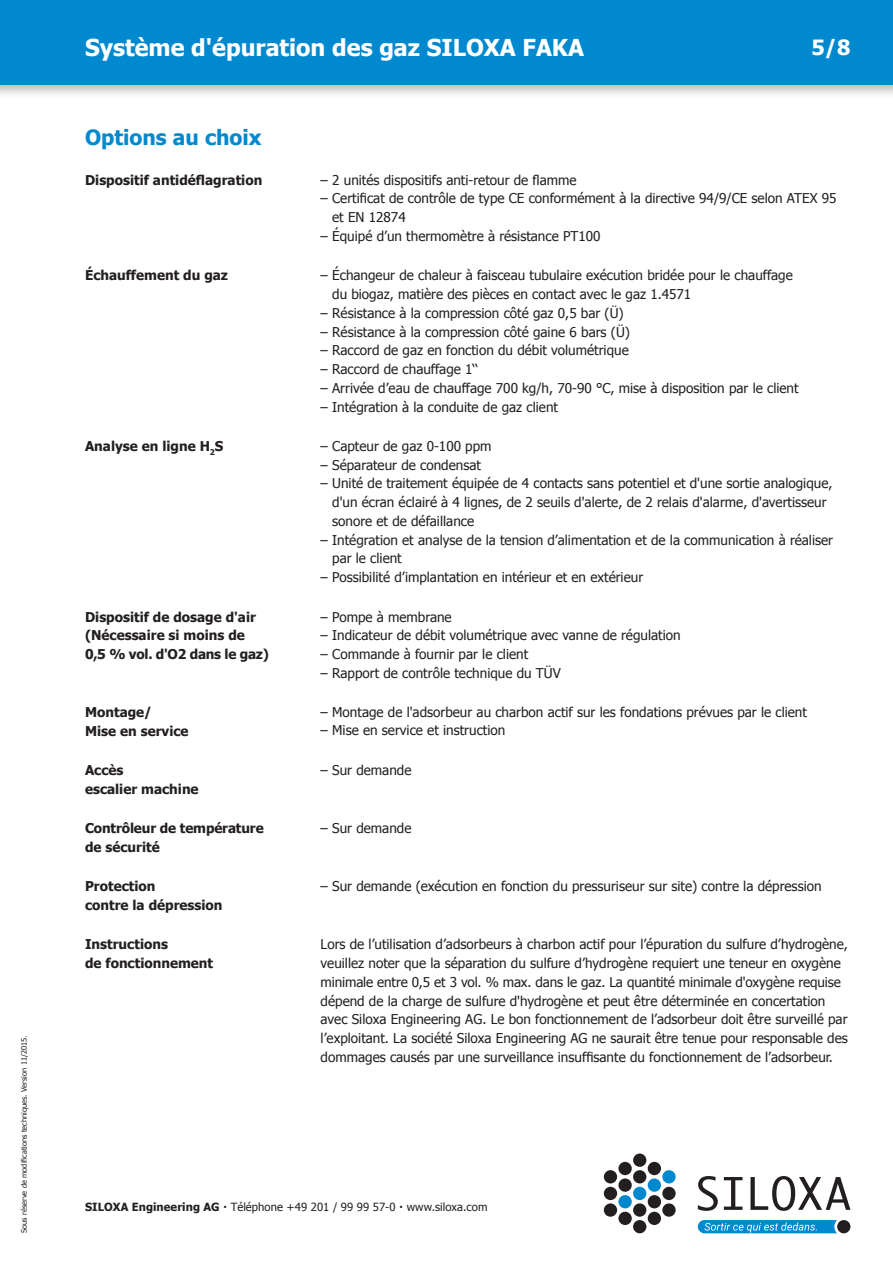
<style>
.page{position:relative;width:893px;height:1263px;background:#fff}
.page>*{position:absolute;margin:0;border:0;box-sizing:border-box;transform-origin:0 0}
.t1{font:700 23.25px "Tahoma";color:#fff}
.t2{font:700 21px "Tahoma";color:#0089cf}
.t3{font:700 21px "Tahoma";color:#fff}
.t4{font:13.5px/18.8px "Tahoma";color:#231f20}
.t5{font:700 13.5px/18.8px "Tahoma";color:#231f20}
.t6{font:11.25px "Tahoma";letter-spacing:.005em;color:#231f20}
.t7{font:7.5px "Tahoma";color:#231f20}
.s1{font-weight:700}
</style>
<div class="page">
<div style="left:0;top:0;width:893px;height:99px;background:#231f20;opacity:.3"></div>
<div style="left:0;top:0;width:893px;height:85px;background:#0089cf"></div>
<div style="left:837px;top:1220px;width:13px;height:13px;background:#231f20;border-radius:50%"></div>
<div style="left:633px;top:1153px;width:13px;height:14px;background:#231f20;border-radius:50%"></div>
<div style="left:633px;top:1220px;width:13px;height:13px;background:#231f20;border-radius:50%"></div>
<div style="left:633px;top:1203px;width:13px;height:14px;background:#231f20;border-radius:50%"></div>
<div style="left:633px;top:1170px;width:13px;height:13px;background:#231f20;border-radius:50%"></div>
<div style="left:648px;top:1162px;width:13px;height:13px;background:#231f20;border-radius:50%"></div>
<div style="left:648px;top:1212px;width:13px;height:13px;background:#231f20;border-radius:50%"></div>
<div style="left:648px;top:1195px;width:13px;height:13px;background:#231f20;border-radius:50%"></div>
<div style="left:662px;top:1203px;width:14px;height:14px;background:#231f20;border-radius:50%"></div>
<div style="left:662px;top:1187px;width:14px;height:13px;background:#231f20;border-radius:50%"></div>
<div style="left:618px;top:1162px;width:14px;height:13px;background:#231f20;border-radius:50%"></div>
<div style="left:618px;top:1212px;width:14px;height:13px;background:#231f20;border-radius:50%"></div>
<div style="left:618px;top:1178px;width:14px;height:14px;background:#231f20;border-radius:50%"></div>
<div style="left:604px;top:1203px;width:13px;height:14px;background:#231f20;border-radius:50%"></div>
<div style="left:604px;top:1187px;width:13px;height:13px;background:#231f20;border-radius:50%"></div>
<div style="left:604px;top:1170px;width:13px;height:13px;background:#231f20;border-radius:50%"></div>
<div style="left:618px;top:1195px;width:14px;height:13px;background:#0089cf;border-radius:50%"></div>
<div style="left:633px;top:1187px;width:13px;height:13px;background:#0089cf;border-radius:50%"></div>
<div style="left:648px;top:1178px;width:13px;height:14px;background:#0089cf;border-radius:50%"></div>
<div style="left:662px;top:1170px;width:14px;height:13px;background:#0089cf;border-radius:50%"></div>
<svg style="left:698px;top:1176px;width:20px;height:35px"></svg>
<svg style="left:724px;top:1177px;width:18px;height:33px"></svg>
<svg style="left:750px;top:1176px;width:100px;height:35px"></svg>
<svg style="left:698px;top:1220px;width:139px;height:13px;background:#289bd6"></svg>
<p class="t7" style="left:19px;top:1233px;width:199px;rotate:-90deg">Sous réserve de modifications techniques. Version 11/2015.</p>
<h1 class="t1" style="left:85px;top:31px;width:500px">Système d'épuration des gaz SILOXA FAKA</h1>
<h2 class="t3" style="left:812px;top:33px;width:40px">5/8</h2>
<h2 class="t2" style="left:85px;top:123px;width:178px">Options au choix</h2>
<p class="t5" style="left:85px;top:170px;width:179px">Dispositif antidéflagration</p>
<p class="t4" style="left:321px;top:170px;width:258px">– 2 unités dispositifs anti-retour de flamme</p>
<p class="t4" style="left:332px;top:189px;width:506px;text-indent:-12px">– Certificat de contrôle de type CE conformément à la directive 94/9/CE selon ATEX 95 et EN 12874</p>
<p class="t4" style="left:321px;top:226px;width:281px">– Équipé d’un thermomètre à résistance PT100</p>
<p class="t5" style="left:85px;top:265px;width:144px">Échauffement du gaz</p>
<p class="t4" style="left:332px;top:265px;width:462px;text-indent:-12px">– Échangeur de chaleur à faisceau tubulaire exécution bridée pour le chauffage du biogaz, matière des pièces en contact avec le gaz 1.4571</p>
<p class="t4" style="left:321px;top:303px;width:305px">– Résistance à la compression côté gaz 0,5 bar (Ü)</p>
<p class="t4" style="left:321px;top:322px;width:311px">– Résistance à la compression côté gaine 6 bars (Ü)</p>
<p class="t4" style="left:321px;top:340px;width:310px">– Raccord de gaz en fonction du débit volumétrique</p>
<p class="t4" style="left:321px;top:359px;width:159px">– Raccord de chauffage 1‘‘</p>
<p class="t4" style="left:321px;top:378px;width:480px">– Arrivée d’eau de chauffage 700 kg/h, 70-90 °C, mise à disposition par le client</p>
<p class="t4" style="left:321px;top:397px;width:239px">– Intégration à la conduite de gaz client</p>
<p class="t5" style="left:85px;top:436px;width:140px">Analyse en ligne H<sub>2</sub>S</p>
<p class="t4" style="left:321px;top:436px;width:172px">– Capteur de gaz 0-100 ppm</p>
<p class="t4" style="left:321px;top:455px;width:162px">– Séparateur de condensat</p>
<p class="t4" style="left:332px;top:473px;width:502px;text-indent:-12px">– Unité de traitement équipée de 4 contacts sans potentiel et d'une sortie analogique, d'un écran éclairé à 4 lignes, de 2 seuils d'alerte, de 2 relais d'alarme, d'avertisseur sonore et de défaillance</p>
<p class="t4" style="left:332px;top:530px;width:502px;text-indent:-12px">– Intégration et analyse de la tension d’alimentation et de la communication à réaliser par le client</p>
<p class="t4" style="left:321px;top:567px;width:324px">– Possibilité d’implantation en intérieur et en extérieur</p>
<p class="t5" style="left:85px;top:606px;width:185px">Dispositif de dosage d'air (Nécessaire si moins de<br>0,5 % vol. d'O2 dans le gaz)</p>
<p class="t4" style="left:321px;top:607px;width:133px">– Pompe à membrane</p>
<p class="t4" style="left:321px;top:625px;width:362px">– Indicateur de débit volumétrique avec vanne de régulation</p>
<p class="t4" style="left:321px;top:644px;width:209px">– Commande à fournir par le client</p>
<p class="t4" style="left:321px;top:663px;width:242px">– Rapport de contrôle technique du TÜV</p>
<p class="t5" style="left:85px;top:702px;width:105px">Montage/<br>Mise en service</p>
<p class="t4" style="left:321px;top:702px;width:488px">– Montage de l'adsorbeur au charbon actif sur les fondations prévues par le client</p>
<p class="t4" style="left:321px;top:720px;width:186px">– Mise en service et instruction</p>
<p class="t5" style="left:85px;top:760px;width:115px">Accès<br>escalier machine</p>
<p class="t4" style="left:321px;top:760px;width:92px">– Sur demande</p>
<p class="t5" style="left:85px;top:818px;width:180px">Contrôleur de température de sécurité</p>
<p class="t4" style="left:321px;top:818px;width:92px">– Sur demande</p>
<p class="t5" style="left:85px;top:876px;width:139px">Protection<br>contre la dépression</p>
<p class="t4" style="left:321px;top:876px;width:502px">– Sur demande (exécution en fonction du pressuriseur sur site) contre la dépression</p>
<p class="t5" style="left:85px;top:934px;width:130px">Instructions<br>de fonctionnement</p>
<p class="t4" style="left:321px;top:934px;width:529px">Lors de l’utilisation d’adsorbeurs à charbon actif pour l’épuration du sulfure d’hydrogène, veuillez noter que la séparation du sulfure d’hydrogène requiert une teneur en oxygène minimale entre 0,5 et 3 vol. % max. dans le gaz. La quantité minimale d'oxygène requise dépend de la charge de sulfure d'hydrogène et peut être déterminée en concertation avec Siloxa Engineering AG. Le bon fonctionnement de l’adsorbeur doit être surveillé par l’exploitant. La société Siloxa Engineering AG ne saurait être tenue pour responsable des dommages causés par une surveillance insuffisante du fonctionnement de l’adsorbeur.</p>
<p class="t6" style="left:85px;top:1199px;width:404px"><span class="s1">SILOXA Engineering AG ·</span> Téléphone +49 201 / 99 99 57-0 <span class="s1">·</span> www.siloxa.com</p>
</div>
